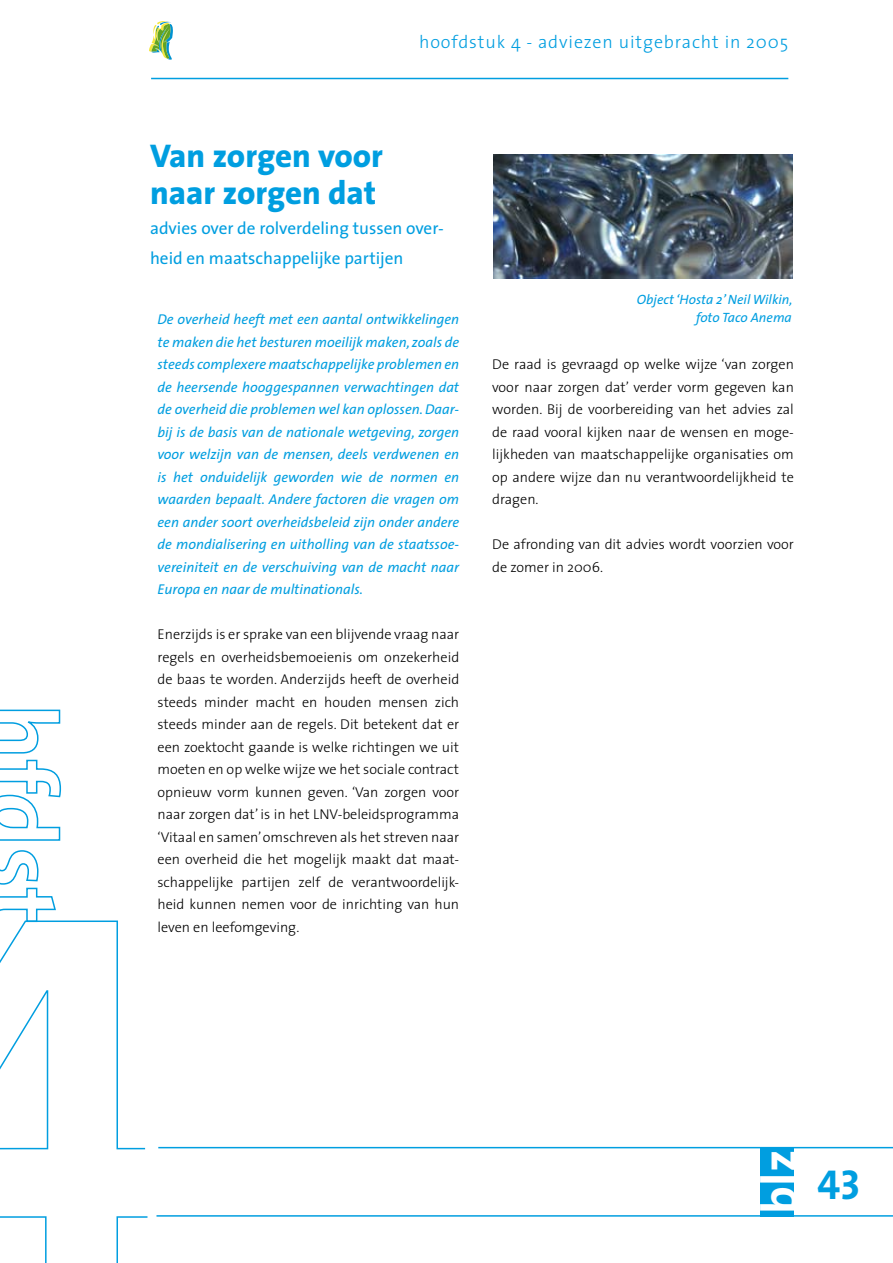
<style>
.page{position:relative;width:893px;height:1263px;background:#fff}
.page>*{position:absolute;margin:0;border:0;box-sizing:border-box;transform-origin:0 0}
.t1{font:700 49.8px "The Sans";color:#fff}
.t2{font:42px "The Sans Bold Caps";color:#009ee0}
.t3{font:800 33px/37.5px "The Sans";color:#009ee0}
.t4{font:300 18px "The Sans";letter-spacing:.05em;color:#009ee0}
.t5{font:17.25px/30px "The Sans";color:#009ee0}
.t6{font:300 14.25px/22.5px "The Sans";color:#000;text-align:justify}
.t7{font:italic 14.25px/22.5px "The Sans";color:#009ee0;text-align:justify}
.t8{font:italic 13.5px/18px "The Sans";color:#009ee0;text-align:right}
</style>
<div class="page">
<hr style="left:156px;top:1215px;width:737px;height:2px;background:#009ee0">
<hr style="left:158px;top:1147px;width:735px;height:1px;background:#009ee0">
<div style="left:760px;top:1148px;width:34px;height:68px;background:#009ee0"></div>
<hr style="left:151px;top:78px;width:637px;height:1px;background:#009ee0">
<img style="left:493px;top:154px;width:299px;height:124px">
<svg style="left:0;top:709px;width:62px;height:211px"></svg>
<svg style="left:0;top:920px;width:148px;height:343px"></svg>
<svg style="left:149px;top:21px;width:24px;height:39px"></svg>
<p class="t4" style="left:419px;top:27px;width:371px">hoofdstuk 4 - adviezen uitgebracht in 2005</p>
<h3 class="t3" style="left:150px;top:136px;width:234px">Van zorgen voor naar zorgen dat</h3>
<p class="t5" style="left:150px;top:213px;width:295px">advies over de rolverdeling tussen over&shy;heid en maatschappelijke partijen</p>
<p class="t7" style="left:158px;top:308px;width:303px">De overheid heeft met een aantal ontwikkelingen te maken die het besturen moeilijk maken, zoals de steeds complexere maatschappelijke problemen en de heersende hooggespannen verwachtingen dat de overheid die problemen wel kan oplossen. Daar&shy;bij is de basis van de nationale wetgeving, zorgen voor welzijn van de mensen, deels verdwenen en is het onduidelijk geworden wie de normen en waarden bepaalt. Andere factoren die vragen om een ander soort overheidsbeleid zijn onder andere de mondialisering en uitholling van de staatssoe&shy;vereiniteit en de verschuiving van de macht naar Europa en naar de multinationals.</p>
<p class="t6" style="left:157px;top:622px;width:303px">Enerzijds is er sprake van een blijvende vraag naar regels en overheidsbemoeienis om onzekerheid de baas te worden. Anderzijds heeft de overheid steeds minder macht en houden mensen zich steeds minder aan de regels. Dit betekent dat er een zoektocht gaande is welke richtingen we uit moeten en op welke wijze we het sociale contract opnieuw vorm kunnen geven. ‘Van zorgen voor naar zorgen dat’ is in het LNV-beleidsprogramma ‘Vitaal en samen’omschreven als het streven naar een overheid die het mogelijk maakt dat maat&shy;schappelijke partijen zelf de verantwoordelijk&shy;heid kunnen nemen voor de inrichting van hun leven en leefomgeving.</p>
<p class="t8" style="left:637px;top:290px;width:157px">Object ‘Hosta 2’ Neil Wilkin, foto Taco Anema</p>
<p class="t6" style="left:492px;top:352px;width:303px">De raad is gevraagd op welke wijze ‘van zorgen voor naar zorgen dat’ verder vorm gegeven kan worden. Bij de voorbereiding van het advies zal de raad vooral kijken naar de wensen en moge&shy;lijkheden van maatschappelijke organisaties om op andere wijze dan nu verantwoordelijkheid te dragen.</p>
<p class="t6" style="left:492px;top:532px;width:303px">De afronding van dit advies wordt voorzien voor de zomer in 2006.</p>
<h1 class="t1" style="left:738px;top:1213px;width:65px;rotate:-90deg">blz</h1>
<h2 class="t2" style="left:817px;top:1149px;width:45px">43</h2>
</div>
